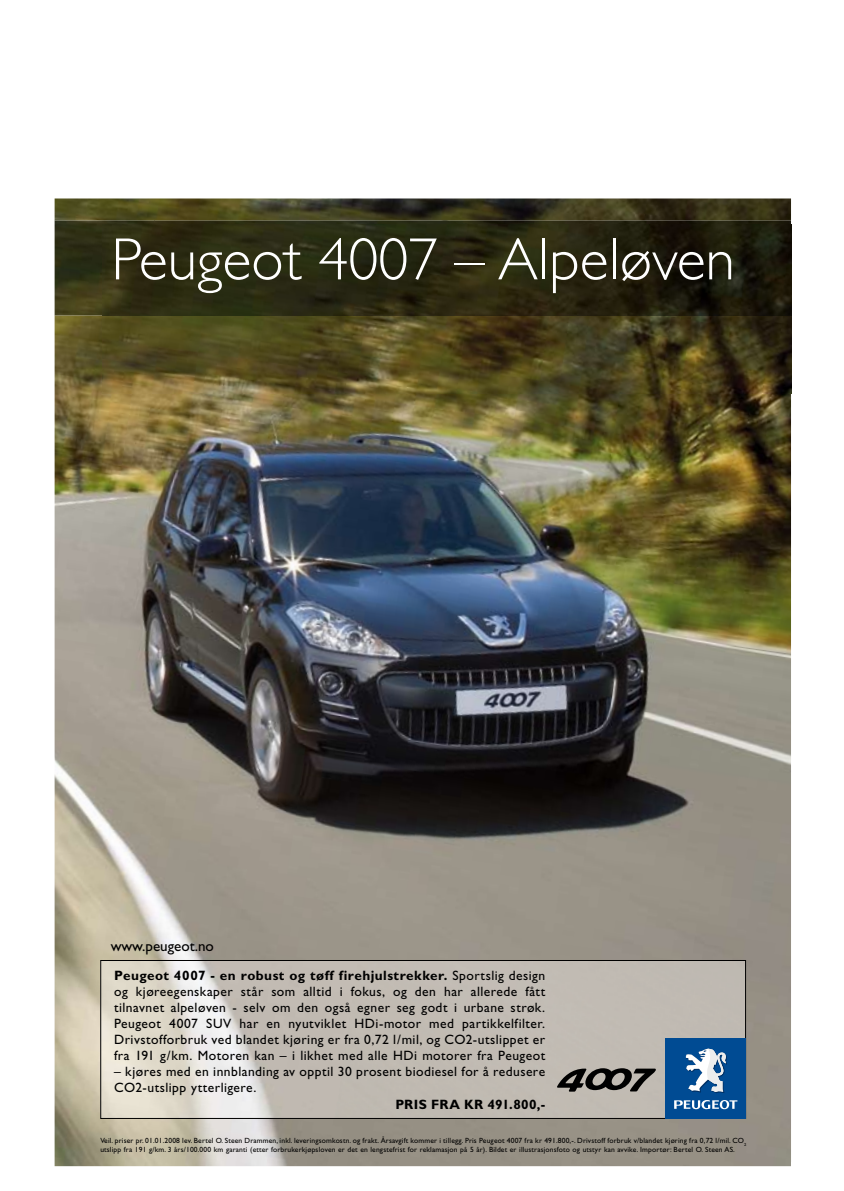
<style>
.page{position:relative;width:844px;height:1191px;background:#fff}
.page>*{position:absolute;margin:0;border:0;box-sizing:border-box;transform-origin:0 0}
.t1{font:300 59.85px "Gill Sans";color:#fff}
.t2{font:15.05px "Gill Sans";color:#000}
.t3{font:13.47px/15.9px "Gill Sans";letter-spacing:.03em;color:#000;text-align:justify}
.t4{font:700 13.47px "Gill Sans";letter-spacing:.025em;color:#000}
.t5{font:7.52px/8.6px "Gill Sans";letter-spacing:.02em;color:#000}
.s1{font-weight:700}
</style>
<div class="page">
<img style="left:55px;top:198px;width:735px;height:968px">
<img style="left:473px;top:221px;width:317px;height:3px">
<img style="left:55px;top:221px;width:99px;height:94px">
<img style="left:154px;top:221px;width:319px;height:3px">
<img style="left:103px;top:224px;width:687px;height:169px">
<div style="left:357px;top:962px;width:386px;height:154px;background:#c1bbb3"></div>
<img style="left:102px;top:962px;width:255px;height:154px">
<div style="left:334px;top:1101px;width:124px;height:15px;background:#bfb9b0"></div>
<div style="left:100px;top:960px;width:645px;height:158px;border:1px solid #000"></div>
<div style="left:665px;top:1038px;width:80px;height:80px;background:#004b93"></div>
<svg style="left:674px;top:1100px;width:63px;height:9px"></svg>
<svg style="left:685px;top:1048px;width:42px;height:45px"></svg>
<svg style="left:556px;top:1068px;width:99px;height:23px;background:#5f5c58"></svg>
<h1 class="t1" style="left:111px;top:226px;width:625px">Peugeot 4007 – Alpeløven</h1>
<p class="t2" style="left:111px;top:937px;width:105px">www.peugeot.no</p>
<p class="t3" style="left:114px;top:967px;width:432px"><span class="s1">Peugeot 4007 - en robust og tøff firehjuls trekker.</span> Sportslig design og kjøreegenskaper står som alltid i fokus, og den har allerede fått tilnavnet alpeløven - selv om den også egner seg godt i urbane strøk.<br>Peugeot 4007 SUV har en nyutviklet HDi-motor med partikkelfilter.<br>Drivstofforbruk ved blandet kjøring er fra 0,72 l/mil, og CO2-utslippet er fra 191 g/km. Motoren kan – i likhet med alle HDi motorer fra Peugeot</p>
<p class="t3" style="left:114px;top:1063px;width:432px">– kjøres med en innblanding av opptil 30 prosent biodiesel for å redusere<br>CO2-utslipp ytterligere.</p>
<p class="t4" style="left:395px;top:1096px;width:151px">PRIS FRA KR 491.800,-</p>
<p class="t5" style="left:100px;top:1136px;width:647px">Veil. priser pr. 01.01.2008 lev. Bertel O. Steen Drammen, inkl. leveringsomkostn. og frakt. Årsavgift kommer i tillegg. Pris Peugeot 4007 fra kr 491.800,-. Drivstoff forbruk v/blandet kjøring fra 0,72 l/mil. CO<sub>2 </sub>utslipp fra 191 g/km. 3 års/100.000 km garanti (etter forbrukerkjøpsloven er det en lengstefrist for reklamasjon på 5 år). Bildet er illustrasjonsfoto og utstyr kan avvike. Importør: Bertel O. Steen AS.</p>
</div>
